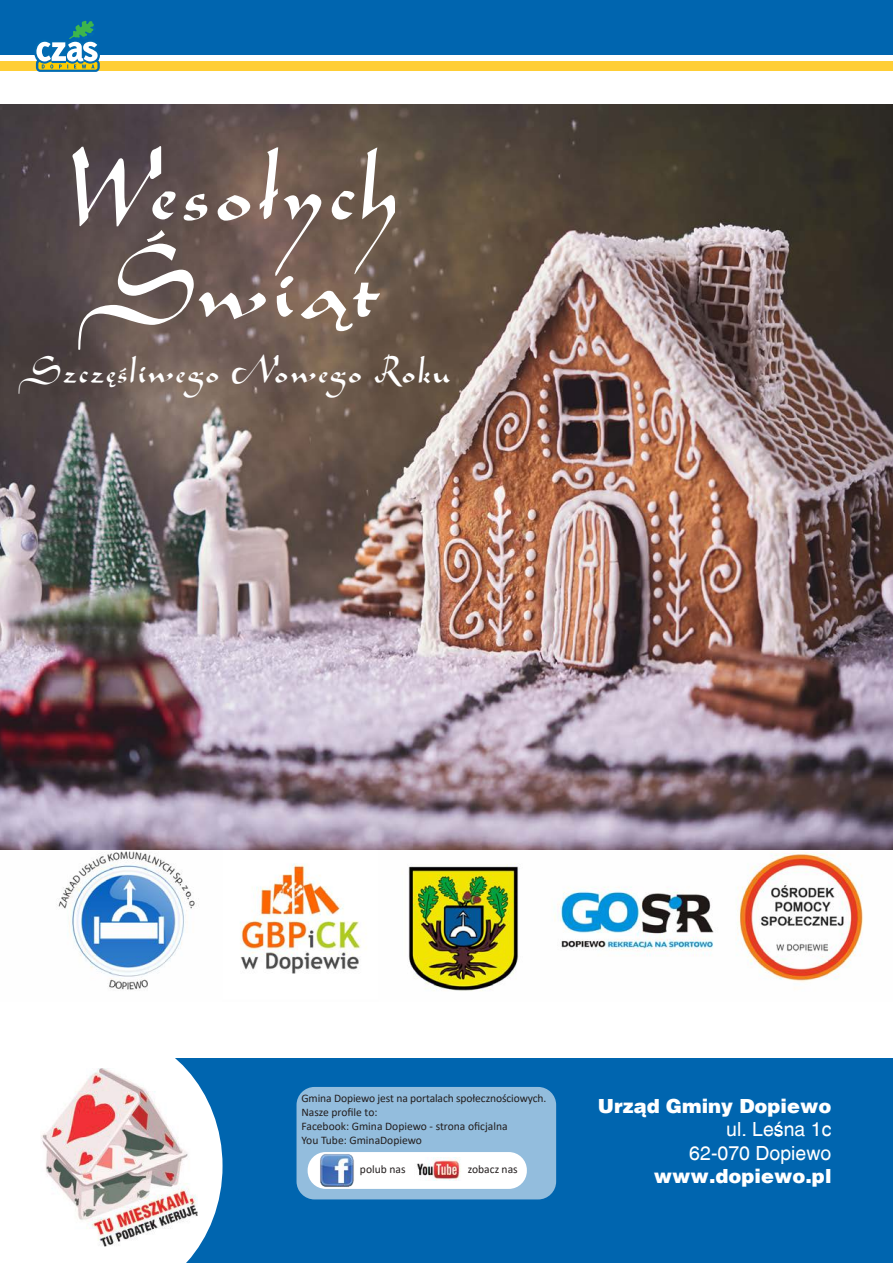
<style>
.page{position:relative;width:893px;height:1263px;background:#fff}
.page>*{position:absolute;margin:0;border:0;box-sizing:border-box;transform-origin:0 0}
.t1{font:115.95px/97.5px "Arabes St O";letter-spacing:-.015em;color:#fff}
.t2{font:41.85px "Arabes St O";color:#fff}
.t3{font:900 19.5px "Switzerland";color:#fff}
.t4{font:19.5px/23.4px "Switzerland";color:#fff;text-align:right}
.t5{font:11.55px/13.8px "Calibri";color:#241f1f}
</style>
<div class="page">
<div style="left:0;top:0;width:893px;height:55px;background:#0065af"></div>
<div style="left:106px;top:1058px;width:787px;height:205px;background:#0065af"></div>
<div style="left:297px;top:1087px;width:259px;height:112px;background:#93bddd;border-radius:18px"></div>
<div style="left:308px;top:1152px;width:219px;height:37px;background:#fff;border-radius:18px"></div>
<img style="left:320px;top:1154px;width:34px;height:33px">
<img style="left:417px;top:1158px;width:44px;height:22px">
<svg style="left:106px;top:1058px;width:117px;height:205px;fill:#fff"></svg>
<img style="left:41px;top:1068px;width:157px;height:179px">
<img style="left:58px;top:851px;width:805px;height:140px">
<img style="left:0;top:104px;width:893px;height:746px">
<div style="left:0;top:61px;width:893px;height:9px;background:#ffce35"></div>
<svg style="left:34px;top:21px;width:68px;height:51px"></svg>
<h1 class="t1" style="left:72px;top:151px;width:334px">Wesołych<br>Świąt</h1>
<h2 class="t2" style="left:22px;top:347px;width:432px">Szczęśliwego Nowego Roku</h2>
<p class="t5" style="left:301px;top:1091px;width:246px">Gmina Dopiewo jest na portalach społecznościowych.<br>Nasze profile to:<br>Facebook: Gmina Dopiewo - strona oficjalna<br>You Tube: GminaDopiewo</p>
<p class="t5" style="left:360px;top:1161px;width:47px">polub nas</p>
<p class="t5" style="left:468px;top:1161px;width:51px">zobacz nas</p>
<h3 class="t3" style="left:598px;top:1094px;width:235px">Urząd Gminy Dopiewo</h3>
<h3 class="t4" style="left:689px;top:1118px;width:144px">ul. Leśna 1c<br>62-070 Dopiewo</h3>
<h3 class="t3" style="left:654px;top:1164px;width:179px">www.dopiewo.pl</h3>
</div>
